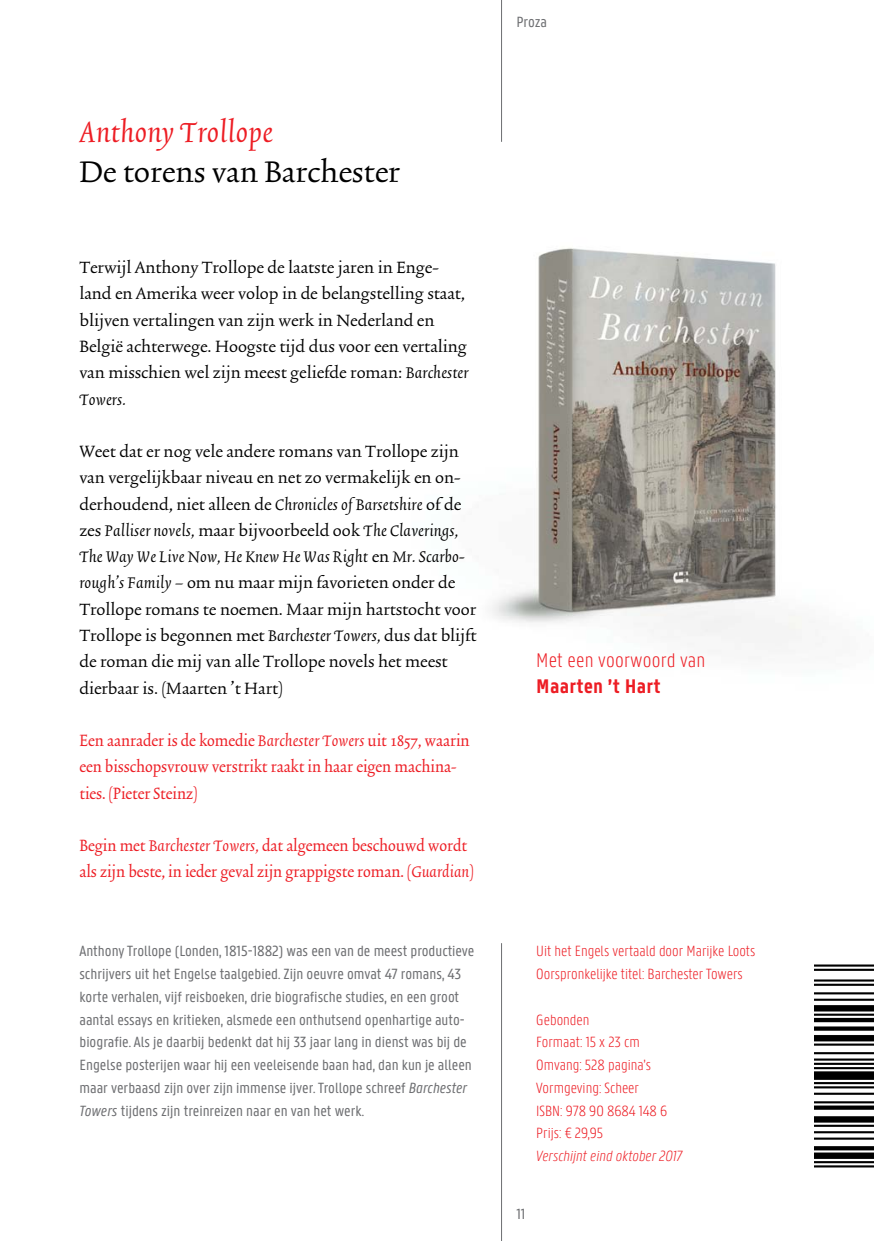
<style>
.page{position:relative;width:874px;height:1241px;background:#fff}
.page>*{position:absolute;margin:0;border:0;box-sizing:border-box;transform-origin:0 0}
.t1{font:35px "Trinite No 2 Rom Wid";color:#000}
.t2{font:35px "Trinite No 2 Rom Wid Ita";letter-spacing:.01em;color:#ed1d24}
.t3{font:300 21px "Panno Text";letter-spacing:.01em;color:#ed1d24}
.t4{font:700 21px "Panno Text";letter-spacing:.01em;color:#ed1d24}
.t5{font:19.25px/26.2px "Trinite No 2 Rom Wid";color:#000}
.t6{font:19.25px/26.2px "Trinite No 2 Rom Con";color:#ed1d24}
.t7{font:19.25px/26.2px "Trinite No 2 Rom Wid Ita";letter-spacing:.01em;color:#000}
.t8{font:15.75px/22.8px "Panno Text";color:#6d6e71}
.t9{font:300 15.75px/22.8px "Panno Text";color:#ed1d24}
.t10{font:italic 300 15.75px "Panno Text";color:#ed1d24}
.s1{font-family:"Trinite No 2 Rom Wid Ita"}
.s2{font-family:"Trinite No 2 Rom Wid"}
.s3{font-family:"Trinite No 2 Rom Con Ita"}
.s4{font-style:italic}
</style>
<div class="page">
<hr style="left:501px;top:0;width:1px;height:142px;background:#6d6e71">
<img style="left:492px;top:248px;width:310px;height:398px">
<hr style="left:501px;top:943px;width:1px;height:297px;background:#6d6e71">
<img style="left:814px;top:964px;width:59px;height:204px">
<h1 class="t2" style="left:79px;top:116px;width:195px">Anthony Trollope</h1>
<h1 class="t1" style="left:79px;top:156px;width:322px">De torens van Barchester</h1>
<p class="t5" style="left:79px;top:256px;width:390px">Terwijl Anthony Trollope de laatste jaren in Enge&shy;land en Amerika weer volop in de belangstelling staat, blijven vertalingen van zijn werk in Nederland en België achterwege. Hoogste tijd dus voor een vertaling van misschien wel zijn meest geliefde roman: <span class="s1">Barchester</span></p>
<p class="t7" style="left:79px;top:387px;width:48px">Towers.</p>
<p class="t5" style="left:79px;top:439px;width:383px">Weet dat er nog vele andere romans van Trollope zijn van vergelijkbaar niveau en net zo vermakelijk en on&shy;derhoudend, niet alleen de <span class="s1">Chronicles of Barsetshire</span> of de</p>
<p class="t7" style="left:79px;top:518px;width:387px"><span class="s2">zes</span> Palliser novels, <span class="s2">maar bijvoorbeeld ook</span> The Claverings,<br>The Way We Live Now, He Knew He Was Right <span class="s2">en</span> Mr. Scarbo-</p>
<p class="t5" style="left:79px;top:571px;width:398px"><span class="s1">rough’s Family</span> – om nu maar mijn favorieten onder de Trollope romans te noemen. Maar mijn hartstocht voor Trollope is begonnen met <span class="s1">Barchester Towers,</span> dus dat blijft de roman die mij van alle Trollope novels het meest dierbaar is. (Maarten ’t Hart)</p>
<p class="t6" style="left:79px;top:728px;width:391px">Een aanrader is de komedie <span class="s3">Barchester Towers</span> uit 1857, waarin een bisschopsvrouw verstrikt raakt in haar eigen machina&shy;ties. (Pieter Steinz)</p>
<p class="t6" style="left:79px;top:833px;width:395px">Begin met <span class="s3">Barchester Towers,</span> dat algemeen beschouwd wordt als zijn beste, in ieder geval zijn grappigste roman. (<span class="s3">Guardian</span>)</p>
<p class="t8" style="left:79px;top:939px;width:396px">Anthony Trollope (Londen, 1815-1882) was een van de meest productieve schrijvers uit het Engelse taalgebied. Zijn oeuvre omvat 47 romans, 43 korte verhalen, vijf reisboeken, drie biografische studies, en een groot aantal essays en kritieken, alsmede een onthutsend openhartige auto&shy;biografie. Als je daarbij bedenkt dat hij 33 jaar lang in dienst was bij de Engelse posterijen waar hij een veeleisende baan had, dan kun je alleen maar verbaasd zijn over zijn immense ijver. Trollope schreef <span class="s4">Barchester Towers</span> tijdens zijn treinreizen naar en van het werk.</p>
<p class="t8" style="left:516px;top:11px;width:32px">Proza</p>
<p class="t3" style="left:536px;top:649px;width:170px">Met een voorwoord van</p>
<p class="t4" style="left:536px;top:674px;width:126px">Maarten ’t Hart</p>
<p class="t9" style="left:536px;top:940px;width:220px">Uit het Engels vertaald door Marijke Loots<br>Oorspronkelijke titel: Barchester Towers</p>
<p class="t9" style="left:536px;top:1008px;width:132px">Gebonden<br>Formaat: 15 x 23 cm<br>Omvang: 528 pagina’s<br>Vormgeving: Scheer<br>ISBN: 978 90 8684 148 6<br>Prijs: € 29,95</p>
<p class="t10" style="left:536px;top:1147px;width:148px">Verschijnt eind oktober 2017</p>
<p class="t8" style="left:516px;top:1202px;width:11px">11</p>
</div>
